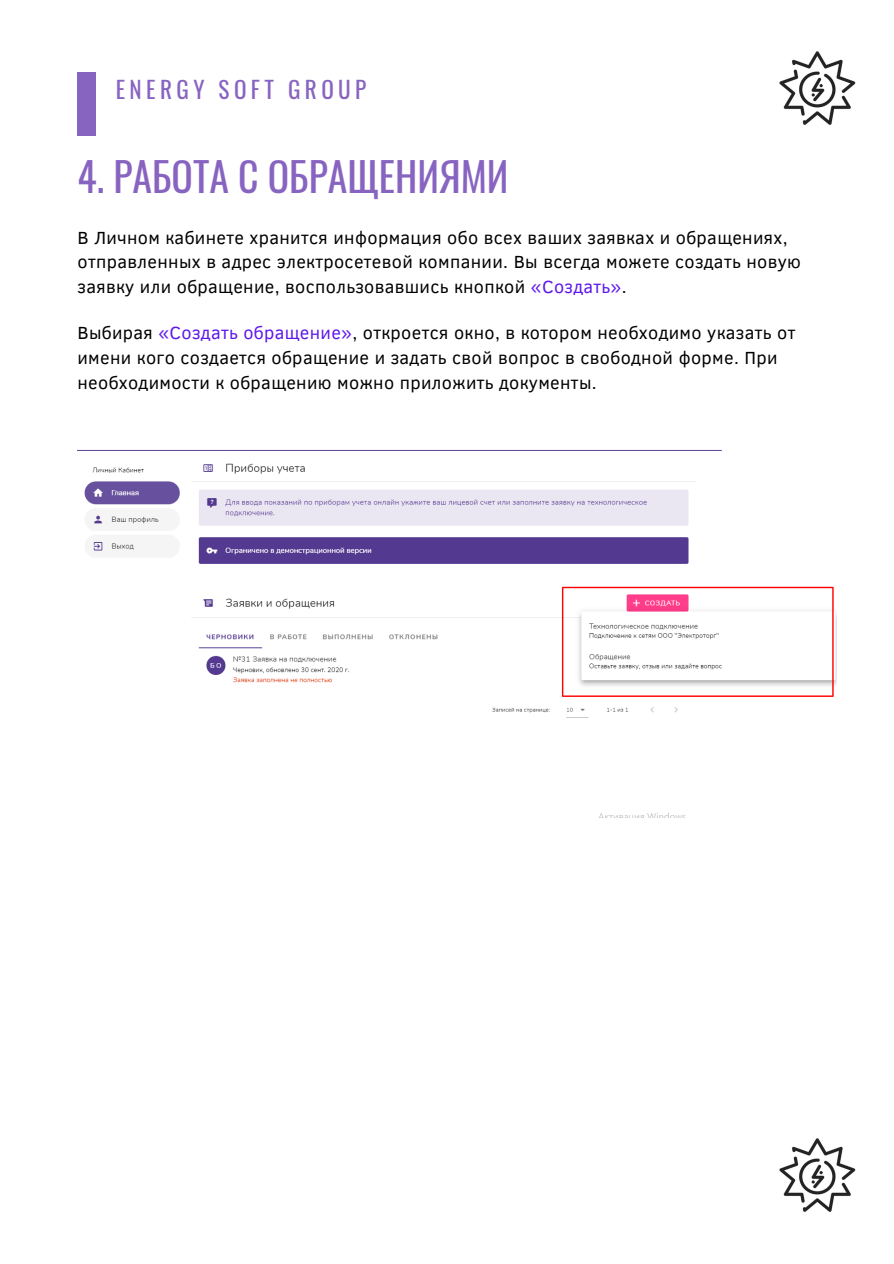
<style>
.page{position:relative;width:894px;height:1264px;background:#fff}
.page>*{position:absolute;margin:0;border:0;box-sizing:border-box;transform-origin:0 0}
.t1{font:39.75px "Oswald";color:#8864c1}
.t2{font:23.25px "Oswald";letter-spacing:.19em;color:#8864c1}
.t3{font:18px/24.8px "Clear Sans";letter-spacing:.02em;color:#000}
.s1{color:#5e17eb}
</style>
<div class="page">
<div style="left:77px;top:72px;width:18px;height:63px;background:#8864c1"></div>
<img style="left:779px;top:51px;width:77px;height:74px">
<img style="left:779px;top:1138px;width:77px;height:74px">
<img style="left:77px;top:450px;width:759px;height:367px">
<p class="t2" style="left:116px;top:71px;width:252px">ENERGY SOFT GROUP</p>
<p class="t1" style="left:78px;top:146px;width:432px">4. РАБОТА С ОБРАЩЕНИЯМИ</p>
<p class="t3" style="left:78px;top:224px;width:724px">В Личном кабинете хранится информация обо всех ваших заявках и обращениях, отправленных в адрес электросетевой компании. Вы всегда можете создать новую заявку или обращение, воспользовавшись кнопкой <span class="s1">«Создать»</span>.</p>
<p class="t3" style="left:77px;top:320px;width:719px">Выбирая <span class="s1">«Создать обращение»</span>, откроется окно, в котором необходимо указать от имени кого создается обращение и задать свой вопрос в свободной форме. При необходимости к обращению можно приложить документы.</p>
</div>
